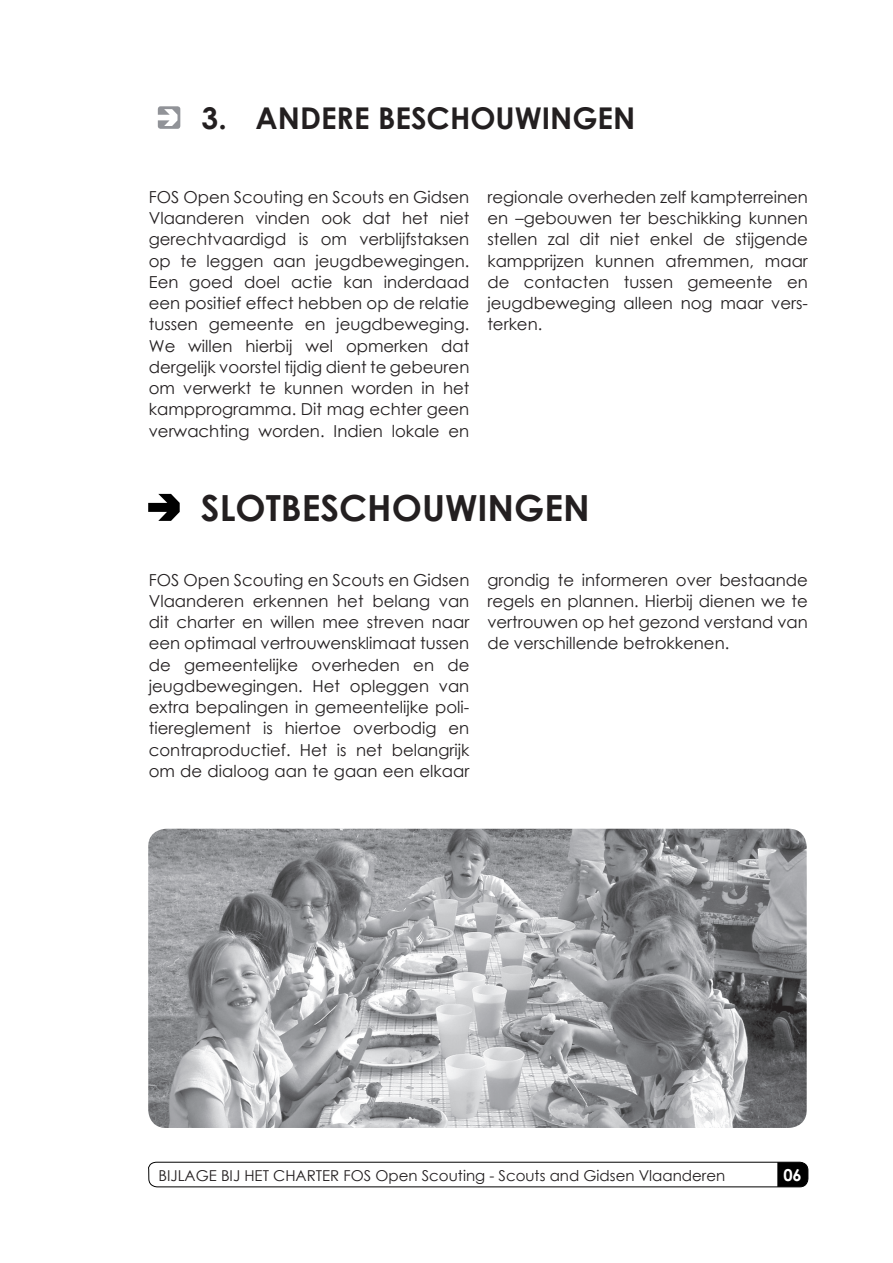
<style>
.page{position:relative;width:893px;height:1263px;background:#fff}
.page>*{position:absolute;margin:0;border:0;box-sizing:border-box;transform-origin:0 0}
.t1{font:700 36px "Century Gothic";color:#231f20}
.t2{font:700 30px "Century Gothic";color:#231f20}
.t3{font:16.5px/21.3px "Century Gothic";color:#231f20;text-align:justify}
.t4{font:700 16.5px "Century Gothic";color:#fff}
.t5{font:15px "Century Gothic";color:#231f20}
</style>
<div class="page">
<svg style="left:148px;top:1161px;width:661px;height:26px"></svg>
<svg style="left:158px;top:106px;width:22px;height:23px"></svg>
<img style="left:148px;top:829px;width:659px;height:299px">
<svg style="left:148px;top:494px;width:32px;height:27px"></svg>
<h2 class="t2" style="left:202px;top:95px;width:435px">3. ANDERE BESCHOUWINGEN</h2>
<p class="t3" style="left:149px;top:186px;width:322px">FOS Open Scouting en Scouts en Gidsen Vlaanderen vinden ook dat het niet gerechtvaardigd is om verblijfstaksen op te leggen aan jeugdbewegingen.<br>Een goed doel actie kan inderdaad een positief effect hebben op de relatie tussen gemeente en jeugdbeweging.<br>We willen hierbij wel opmerken dat dergelijk voorstel tijdig dient te gebeuren om verwerkt te kunnen worden in het kampprogramma. Dit mag echter geen verwachting worden. Indien lokale en</p>
<p class="t3" style="left:487px;top:186px;width:322px">regionale overheden zelf kampterreinen en –gebouwen ter beschikking kunnen stellen zal dit niet enkel de stijgende kampprijzen kunnen afremmen, maar de contacten tussen gemeente en jeugdbeweging alleen nog maar vers&shy;terken.</p>
<h1 class="t1" style="left:201px;top:480px;width:390px">SLOTBESCHOUWINGEN</h1>
<p class="t3" style="left:149px;top:569px;width:322px">FOS Open Scouting en Scouts en Gidsen Vlaanderen erkennen het belang van dit charter en willen mee streven naar een optimaal vertrouwensklimaat tussen de gemeentelijke overheden en de jeugdbewegingen. Het opleggen van extra bepalingen in gemeentelijke poli&shy;tiereglement is hiertoe overbodig en contraproductief. Het is net belangrijk om de dialoog aan te gaan een elkaar</p>
<p class="t3" style="left:487px;top:569px;width:322px">grondig te informeren over bestaande regels en plannen. Hierbij dienen we te vertrouwen op het gezond verstand van de verschillende betrokkenen.</p>
<p class="t5" style="left:158px;top:1165px;width:568px">BIJLAGE BIJ HET CHARTER FOS Open Scouting - Scouts and Gidsen Vlaanderen</p>
<p class="t4" style="left:783px;top:1162px;width:20px">06</p>
</div>
